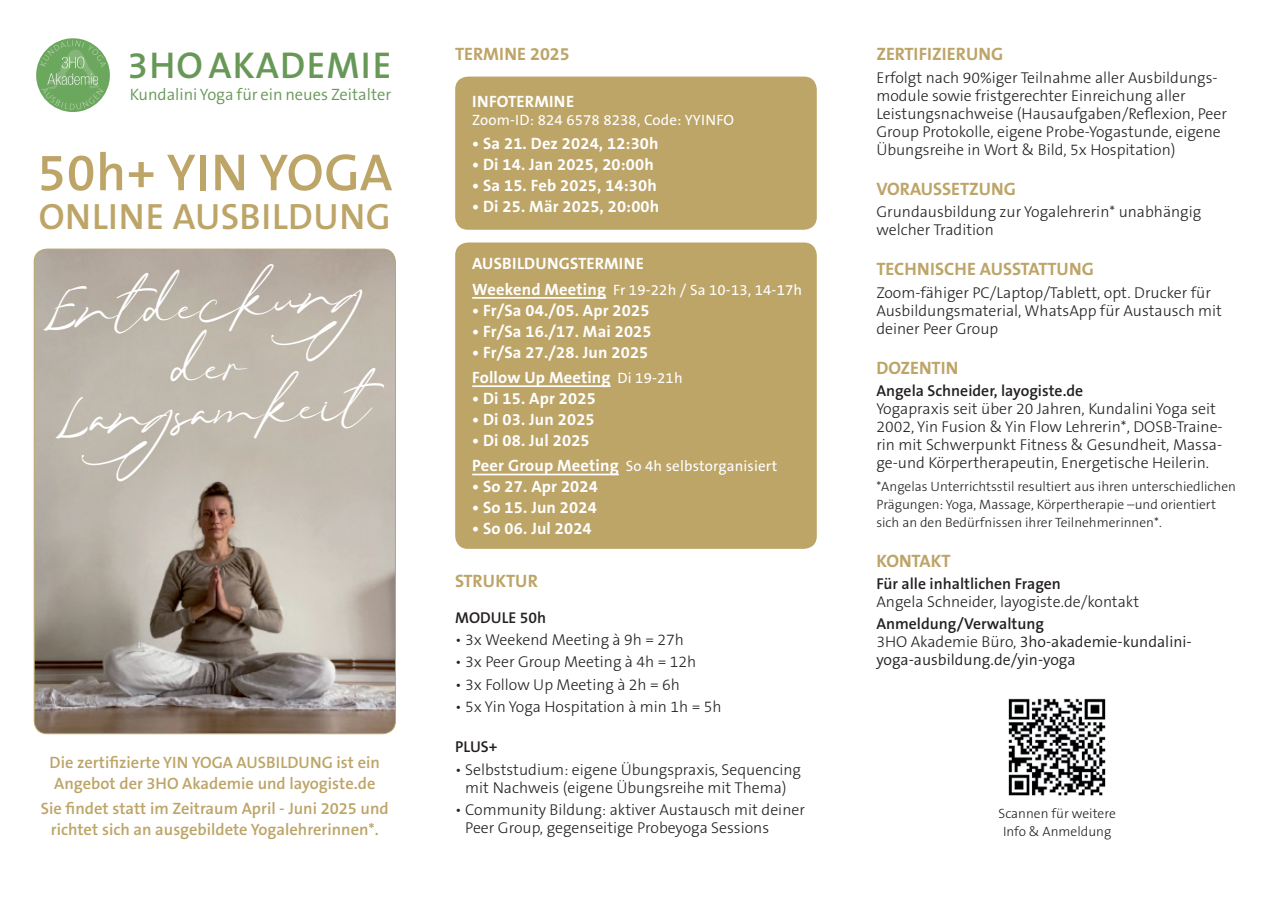
<style>
.page{position:relative;width:1272px;height:902px;background:#fff}
.page>*{position:absolute;margin:0;border:0;box-sizing:border-box;transform-origin:0 0}
.t1{font:600 52.5px "The Sans B6";letter-spacing:.01em;color:#bda467}
.t2{font:39px/61.7px "Clagista";color:#fff;text-align:center}
.t3{font:600 37.5px "The Sans B6";color:#679857}
.t4{font:600 36.75px "The Sans B6";letter-spacing:.01em;color:#bda467}
.t5{font:700 18px "The Sans B7";color:#bda467}
.t6{font:700 16.5px/25.2px "The Sans B7";letter-spacing:.01em;color:#fff}
.t7{font:600 16.5px/21px "The Sans B6";color:#bda467}
.t8{font:300 16.5px "The Sans B4";color:#679857}
.t9{font:300 15.75px/18px "The Sans B3";color:#231f20}
.t10{font:600 15.75px "The Sans B6";color:#231f20}
.t11{font:300 15.75px/18px "The Sans B4";color:#231f20}
.t12{font:15px "The Sans B5 Plain";letter-spacing:.01em;color:#fff}
.t13{font:300 13.5px/18px "The Sans B3";color:#231f20}
.s1{font-family:"The Sans B7";font-weight:700;font-size:16.5px}
.s2{font-family:"The Sans B5 Plain";font-weight:400;font-size:15px}
.s3{font-family:"The Sans B3"}
</style>
<div class="page">
<img style="left:34px;top:249px;width:361px;height:484px">
<div style="left:36px;top:38px;width:74px;height:74px;background:#6ba85e;border-radius:50%"></div>
<svg style="left:40px;top:40px;width:66px;height:70px"></svg>
<img style="left:1008px;top:698px;width:98px;height:98px">
<div style="left:455px;top:77px;width:361px;height:153px;background:#bda467;border-radius:13px"></div>
<div style="left:455px;top:242px;width:361px;height:307px;background:#bda467;border-radius:13px"></div>
<hr style="left:472px;top:297px;width:134px;height:2px;background:#fff">
<hr style="left:472px;top:385px;width:138px;height:2px;background:#fff">
<hr style="left:472px;top:473px;width:147px;height:2px;background:#fff">
<h3 class="t3" style="left:128px;top:45px;width:265px">3HO Akademi e</h3>
<p class="t8" style="left:130px;top:86px;width:263px">Kundalini Yoga für ein neues Zeitalter</p>
<h1 class="t1" style="left:37px;top:145px;width:356px">50h+ YIN YOGA</h1>
<h3 class="t4" style="left:39px;top:197px;width:353px">ONLINE AUSBILDUNG</h3>
<h2 class="t2" style="left:43px;top:292px;width:323px;rotate:-4deg">Entdeckung der</h2>
<h2 class="t2" style="left:50px;top:399px;width:321px;rotate:-4deg">Langsamkeit</h2>
<p class="t7" style="left:50px;top:752px;width:332px">Die zertifizierte YIN YOGA AUSBILDUNG ist ein<br>Angebot der 3HO Akademie und layogiste.de</p>
<p class="t7" style="left:41px;top:798px;width:349px;text-align:center">Sie findet statt im Zeitraum April - Juni 2025 und richtet sich an ausgebildete Yogalehrerinnen*.</p>
<p class="t5" style="left:455px;top:45px;width:116px">TERMINE 2025</p>
<p class="t6" style="left:472px;top:89px;width:103px">INFOTERMINE</p>
<p class="t12" style="left:472px;top:112px;width:263px">Zoom-ID: 824 6578 8238, Code: YYINFO</p>
<p class="t6" style="left:472px;top:131px;width:188px">• Sa 21. Dez 2024, 12:30h</p>
<p class="t6" style="left:472px;top:152px;width:183px">• Di 14. Jan 2025, 20:00h</p>
<p class="t6" style="left:472px;top:173px;width:186px">• Sa 15. Feb 2025, 14:30h</p>
<p class="t6" style="left:472px;top:194px;width:188px">• Di 25. Mär 2025, 20:00h</p>
<p class="t6" style="left:472px;top:252px;width:173px">AUSBILDUNGSTERMINE</p>
<p class="t12" style="left:472px;top:282px;width:331px"><span class="s1">Weekend Meeting</span> Fr 19-22h / Sa 10-13, 14-17h</p>
<p class="t6" style="left:472px;top:298px;width:179px">• Fr/Sa 04./05. Apr 2025</p>
<p class="t6" style="left:472px;top:319px;width:181px">• Fr/Sa 16./17. Mai 2025</p>
<p class="t6" style="left:472px;top:340px;width:212px">• Fr/Sa 27./28. Jun 2025<br>Follow Up Meeting <span class="s2">Di 19-21h</span></p>
<p class="t6" style="left:472px;top:386px;width:125px">• Di 15. Apr 2025</p>
<p class="t6" style="left:472px;top:407px;width:124px">• Di 03. Jun 2025</p>
<p class="t6" style="left:472px;top:428px;width:119px">• Di 08. Jul 2025</p>
<p class="t12" style="left:472px;top:458px;width:306px"><span class="s1">Peer Group Meeting</span> So 4h selbstorganisiert</p>
<p class="t6" style="left:472px;top:474px;width:127px">• So 27. Apr 2024</p>
<p class="t6" style="left:472px;top:495px;width:126px">• So 15. Jun 2024</p>
<p class="t6" style="left:472px;top:516px;width:121px">• So 06. Jul 2024</p>
<p class="t5" style="left:455px;top:571px;width:84px">STRUKTUR</p>
<p class="t10" style="left:455px;top:609px;width:92px">MODULE 50h</p>
<p class="t9" style="left:455px;top:631px;width:230px">• 3x Weekend Meeting à 9h = 27h</p>
<p class="t9" style="left:455px;top:653px;width:242px">• 3x Peer Group Meeting à 4h = 12h</p>
<p class="t9" style="left:455px;top:676px;width:226px">• 3x Follow Up Meeting à 2h = 6h</p>
<p class="t9" style="left:455px;top:698px;width:268px">• 5x Yin Yoga Hospitation à min 1h = 5h</p>
<p class="t10" style="left:455px;top:738px;width:44px">PLUS+</p>
<p class="t9" style="left:455px;top:760px;width:347px;text-align:center">• Selbststudium: eigene Übungspraxis, Sequencing mit Nachweis (eigene Übungsreihe mit Thema)</p>
<p class="t9" style="left:465px;top:801px;width:341px;text-indent:-10px">• Community Bildung: aktiver Austausch mit deiner<br>Peer Group, gegenseitige Probeyoga Sessions</p>
<p class="t5" style="left:876px;top:45px;width:128px">ZERTIFIZIERUNG</p>
<p class="t9" style="left:876px;top:69px;width:352px">Erfolgt nach 90%iger Teilnahme aller Ausbildungs&shy;module sowie fristgerechter Einreichung aller Leistungsnachweise (Hausaufgaben/Reflexion, Peer Group Protokolle, eigene Probe-Yogastunde, eigene Übungsreihe in Wort &amp; Bild, 5x Hospitation)</p>
<p class="t5" style="left:876px;top:179px;width:141px">VORAUSSETZUNG</p>
<p class="t9" style="left:876px;top:203px;width:326px">Grundausbildung zur Yogalehrerin* unabhängig welcher Tradition</p>
<p class="t5" style="left:876px;top:260px;width:219px">TECHNISCHE AUSSTATTUNG</p>
<p class="t9" style="left:876px;top:284px;width:347px">Zoom-fähiger PC/Laptop/Tablett, opt. Drucker für<br>Ausbildungsmaterial, WhatsApp für Austausch mit deiner Peer Group</p>
<p class="t5" style="left:876px;top:358px;width:84px">DOZENTIN</p>
<p class="t10" style="left:876px;top:382px;width:208px">Angela Schneider, layogiste.de</p>
<p class="t9" style="left:876px;top:400px;width:348px">Yogapraxis seit über 20 Jahren, Kundalini Yoga seit 2002, Yin Fusion &amp; Yin Flow Lehrerin*, DOSB-Traine&shy;rin mit Schwerpunkt Fitness &amp; Gesundheit, Massa&shy;ge-und Körpertherapeutin, Energetische Heilerin.</p>
<p class="t13" style="left:876px;top:477px;width:361px">*Angelas Unterrichtsstil resultiert aus ihren unterschiedlichen<br>Prägungen: Yoga, Massage, Körpertherapie –und orientiert sich an den Bedürfnissen ihrer Teilnehmerinnen*.</p>
<p class="t5" style="left:876px;top:551px;width:76px">KONTAKT</p>
<p class="t10" style="left:876px;top:575px;width:186px">Für alle inhaltlichen Fragen</p>
<p class="t9" style="left:876px;top:593px;width:264px">Angela Schneider, layogiste.de/kontakt</p>
<p class="t10" style="left:876px;top:615px;width:169px">Anmeldung/Verwaltung</p>
<p class="t11" style="left:876px;top:633px;width:317px"><span class="s3">3HO Akademie Büro,</span> 3ho-akademie-kundalini&shy;yoga-ausbildung.de/yin-yoga</p>
<p class="t13" style="left:998px;top:805px;width:119px;text-align:center">Scannen für weitere<br>Info &amp; Anmeldung</p>
</div>
